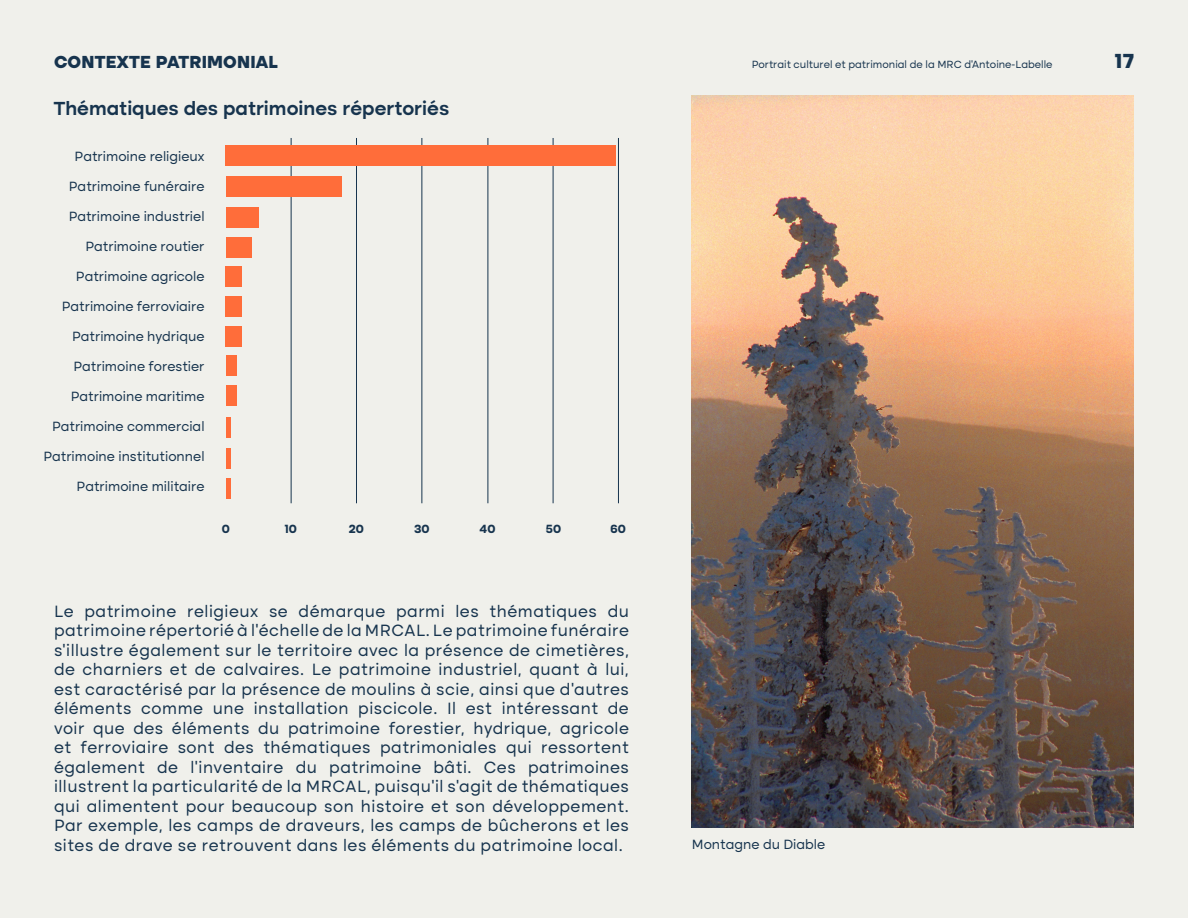
<style>
.page{position:relative;width:1188px;height:918px;background:#f0f0eb}
.page>*{position:absolute;margin:0;border:0;box-sizing:border-box;transform-origin:0 0}
.t1{font:800 21px "Altone";color:#17344e}
.t2{font:600 19.5px "Altone";color:#17344e}
.t3{font:800 18px "Altone";letter-spacing:.01em;color:#17344e}
.t4{font:16.5px/19.5px "Altone";letter-spacing:.03em;color:#17344e;text-align:justify}
.t5{font:13.5px "Altone";color:#17344e}
.t6{font:700 12px "Altone";color:#17344e}
.t7{font:10.5px "Altone";color:#17344e}
</style>
<div class="page">
<hr style="left:291px;top:138px;width:1px;height:365px;background:#17344e">
<hr style="left:356px;top:138px;width:1px;height:365px;background:#17344e">
<hr style="left:422px;top:138px;width:1px;height:365px;background:#17344e">
<hr style="left:488px;top:138px;width:1px;height:365px;background:#17344e">
<hr style="left:553px;top:138px;width:1px;height:365px;background:#17344e">
<hr style="left:618px;top:138px;width:1px;height:365px;background:#17344e">
<hr style="left:226px;top:478px;width:4px;height:21px;background:#ff6d3a">
<hr style="left:226px;top:448px;width:4px;height:21px;background:#ff6d3a">
<hr style="left:226px;top:417px;width:4px;height:21px;background:#ff6d3a">
<div style="left:226px;top:385px;width:10px;height:21px;background:#ff6d3a"></div>
<div style="left:226px;top:355px;width:10px;height:21px;background:#ff6d3a"></div>
<div style="left:226px;top:326px;width:16px;height:21px;background:#ff6d3a"></div>
<div style="left:226px;top:296px;width:16px;height:21px;background:#ff6d3a"></div>
<div style="left:226px;top:266px;width:16px;height:21px;background:#ff6d3a"></div>
<div style="left:226px;top:237px;width:26px;height:21px;background:#ff6d3a"></div>
<div style="left:226px;top:207px;width:33px;height:20px;background:#ff6d3a"></div>
<div style="left:226px;top:176px;width:115px;height:21px;background:#ff6d3a"></div>
<div style="left:226px;top:146px;width:390px;height:20px;background:#ff6d3a"></div>
<img style="left:692px;top:96px;width:442px;height:732px">
<p class="t3" style="left:54px;top:53px;width:225px">CONTEXTE PATRIMONIAL</p>
<p class="t7" style="left:752px;top:59px;width:302px">Portrait culturel et patrimonial de la MRC d’Antoine-Labelle</p>
<p class="t2" style="left:54px;top:100px;width:397px">Thématiques des patrimoines répertoriés</p>
<p class="t5" style="left:75px;top:151px;width:131px">Patrimoine religieux</p>
<p class="t5" style="left:69px;top:181px;width:137px">Patrimoine funéraire</p>
<p class="t5" style="left:69px;top:211px;width:137px">Patrimoine industriel</p>
<p class="t5" style="left:86px;top:241px;width:121px">Patrimoine routier</p>
<p class="t5" style="left:76px;top:271px;width:130px">Patrimoine agricole</p>
<p class="t5" style="left:62px;top:301px;width:144px">Patrimoine ferroviaire</p>
<p class="t5" style="left:72px;top:331px;width:134px">Patrimoine hydrique</p>
<p class="t5" style="left:74px;top:361px;width:133px">Patrimoine forestier</p>
<p class="t5" style="left:71px;top:391px;width:135px">Patrimoine maritime</p>
<p class="t5" style="left:52px;top:421px;width:154px">Patrimoine commercial</p>
<p class="t5" style="left:43px;top:451px;width:163px">Patrimoine institutionnel</p>
<p class="t5" style="left:77px;top:481px;width:129px">Patrimoine militaire</p>
<p class="t6" style="left:222px;top:524px;width:10px">0</p>
<p class="t6" style="left:284px;top:524px;width:14px">10</p>
<p class="t6" style="left:349px;top:524px;width:17px">20</p>
<p class="t6" style="left:414px;top:524px;width:17px">30</p>
<p class="t6" style="left:480px;top:524px;width:17px">40</p>
<p class="t6" style="left:546px;top:524px;width:17px">50</p>
<p class="t6" style="left:610px;top:524px;width:17px">60</p>
<p class="t4" style="left:54px;top:602px;width:577px">Le patrimoine religieux se démarque parmi les thématiques du patrimoine répertorié à l’échelle de la MRCAL. Le patrimoine funéraire s’illustre également sur le territoire avec la présence de cimetières, de charniers et de calvaires. Le patrimoine industriel, quant à lui, est caractérisé par la présence de moulins à scie, ainsi que d’autres éléments comme une installation piscicole. Il est intéressant de voir que des éléments du patrimoine forestier, hydrique, agricole et ferroviaire sont des thématiques patrimoniales qui ressortent également de l’inventaire du patrimoine bâti. Ces patrimoines illustrent la particularité de la MRCAL, puisqu’il s’agit de thématiques qui alimentent pour beaucoup son histoire et son développement.<br>Par exemple, les camps de draveurs, les camps de bûcherons et les sites de drave se retrouvent dans les éléments du patrimoine local.</p>
<p class="t5" style="left:692px;top:839px;width:135px">Montagne du Diable</p>
<p class="t1" style="left:1114px;top:51px;width:21px">17</p>
</div>
